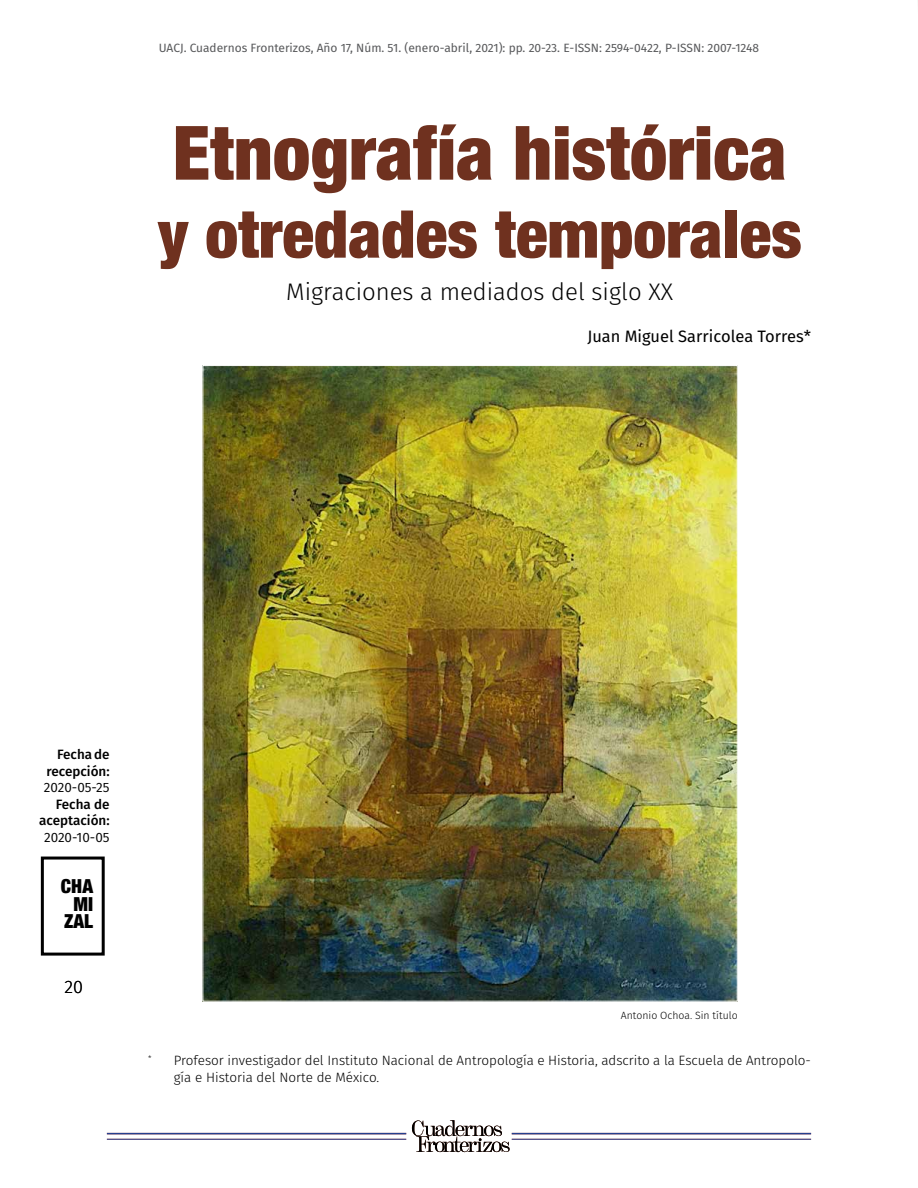
<style>
.page{position:relative;width:918px;height:1188px;background:#fff}
.page>*{position:absolute;margin:0;border:0;box-sizing:border-box;transform-origin:0 0}
.t1{font:900 condensed 75px "Helvetica Neue";color:#6f311f}
.t2{font:900 condensed 66px "Helvetica Neue";color:#6f311f}
.t3{font:300 24px "Fira Sans";color:#000}
.t4{font:900 condensed 19.2px/17.2px "Helvetica Neue";color:#000;text-align:right}
.t5{font:300 18px "Fira Sans";color:#000}
.t6{font:16.5px "Fira Sans";color:#000}
.t7{font:300 13.5px/16.5px "Fira Sans";color:#000}
.t8{font:500 13.5px/16.5px "Fira Sans";color:#000;text-align:right}
.t9{font:13.5px "Fira Sans";color:#000}
.t10{font:12px "Fira Sans";color:#58595b}
.t11{font:300 10.5px "Fira Sans";color:#000}
</style>
<div class="page">
<img style="left:204px;top:367px;width:532px;height:633px">
<div style="left:41px;top:857px;width:64px;height:99px;border:3px solid #000"></div>
<svg style="left:412px;top:1120px;width:98px;height:32px"></svg>
<hr style="left:107px;top:1133px;width:299px;height:1px;background:#25408f">
<hr style="left:512px;top:1133px;width:299px;height:1px;background:#25408f">
<hr style="left:107px;top:1139px;width:299px;height:1px;background:#25408f">
<hr style="left:512px;top:1139px;width:299px;height:1px;background:#25408f">
<p class="t10" style="left:159px;top:39px;width:602px">UACJ. Cuadernos Fronterizos, Año 17, Núm. 51. (enero-abril, 2021): pp. 20-23. E-ISSN: 2594-0422, P-ISSN: 2007-1248</p>
<h1 class="t1" style="left:173px;top:91px;width:616px">Etnografía histórica</h1>
<h2 class="t2" style="left:157px;top:180px;width:646px">y otredades temporales</h2>
<h3 class="t3" style="left:286px;top:274px;width:388px">Migraciones a mediados del siglo XX</h3>
<p class="t6" style="left:587px;top:323px;width:225px">Juan Miguel Sarricolea Torres*</p>
<p class="t8" style="left:46px;top:746px;width:65px">Fechade recepción:</p>
<p class="t9" style="left:44px;top:777px;width:67px">2020-05-25</p>
<p class="t8" style="left:39px;top:795px;width:72px">Fecha de aceptación:</p>
<p class="t9" style="left:44px;top:827px;width:67px">2020-10-05</p>
<h3 class="t4" style="left:61px;top:877px;width:34px">CHA<br>MI<br>ZAL</h3>
<h3 class="t5" style="left:65px;top:974px;width:20px">20</h3>
<p class="t11" style="left:621px;top:1008px;width:118px">Antonio Ochoa. Sin título</p>
<p class="t7" style="left:174px;top:1052px;width:639px;text-indent:-26px"><sup>*</sup> Profesor investigador del Instituto Nacional de Antropología e Historia, adscrito a la Escuela de Antropolo&shy;gía e Historia del Norte de México.</p>
</div>
